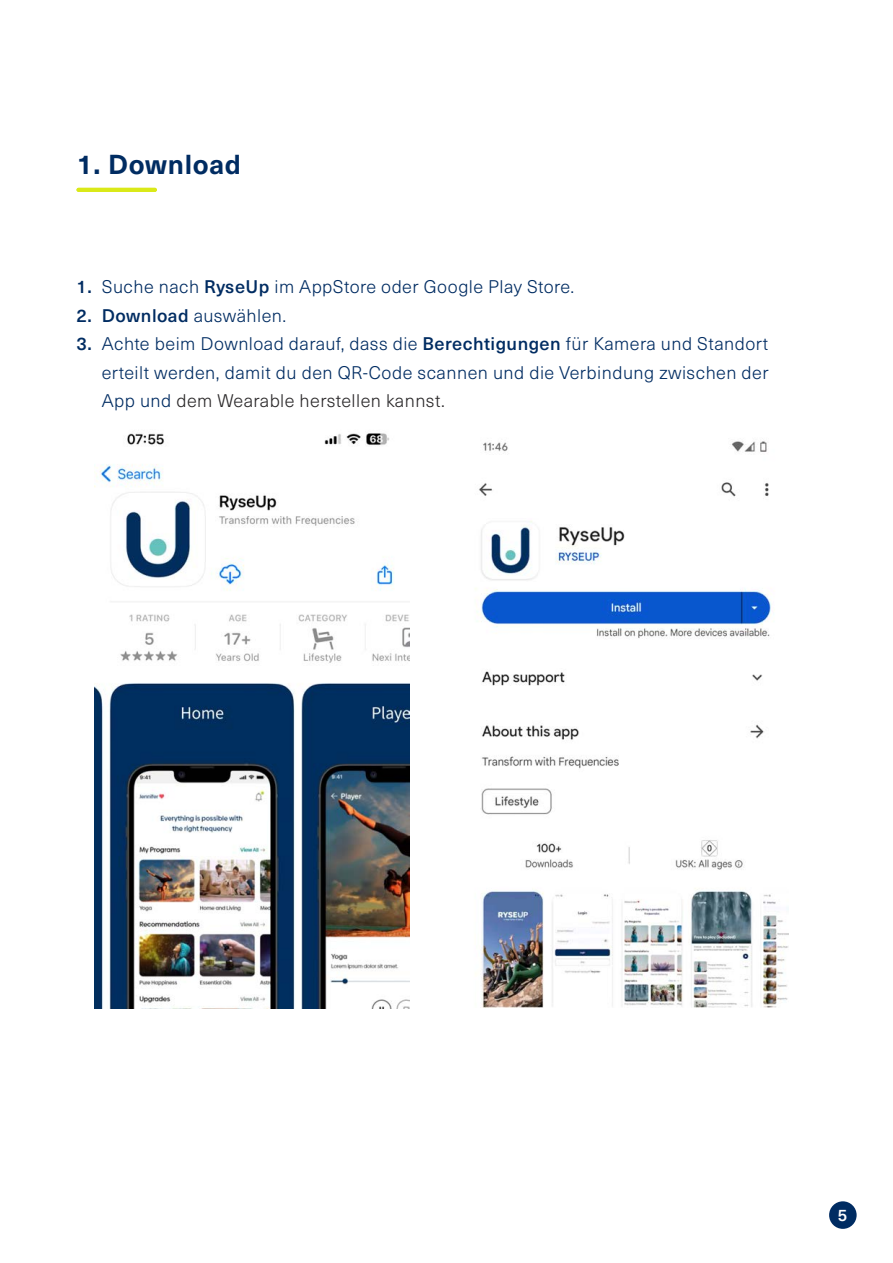
<style>
.page{position:relative;width:893px;height:1263px;background:#fff}
.page>*{position:absolute;margin:0;border:0;box-sizing:border-box;transform-origin:0 0}
.t1{font:700 27px "Neue Haas Unica Pro";letter-spacing:.025em;color:#002c62}
.t2{font:300 18px/28.5px "Neue Haas Unica Pro";letter-spacing:.025em;color:#002c62;text-align:justify}
.t3{font:500 18px "Neue Haas Unica Pro";color:#002c62}
.t4{font:500 16.5px "Neue Haas Unica Pro";color:#fff}
.s1{font-weight:500}
.s2{color:#2b292a}
</style>
<div class="page">
<div style="left:829px;top:1201px;width:28px;height:28px;background:#002c62;border-radius:50%"></div>
<hr style="left:77px;top:188px;width:80px;height:4px;background:#dae918;border-radius:2px">
<img style="left:95px;top:433px;width:315px;height:575px">
<img style="left:475px;top:441px;width:313px;height:566px">
<p class="t1" style="left:77px;top:148px;width:166px">1. Download</p>
<p class="t3" style="left:77px;top:276px;width:17px">1.</p>
<p class="t3" style="left:77px;top:304px;width:17px">2.</p>
<p class="t3" style="left:77px;top:333px;width:17px">3.</p>
<p class="t2" style="left:102px;top:273px;width:474px">Suche nach <span class="s1">RyseUp</span> im AppStore oder Google Play Store.</p>
<p class="t2" style="left:102px;top:301px;width:186px"><span class="s1">Download</span> auswählen.</p>
<p class="t2" style="left:102px;top:330px;width:668px">Achte beim Download darauf, dass die <span class="s1">Berechtigungen</span> für Kamera und Standort erteilt werden, damit du den QR-Code scannen und die Verbindung zwischen der App und <span class="s2">dem Wearable herstellen kannst.</span></p>
<p class="t4" style="left:838px;top:1205px;width:11px">5</p>
</div>
